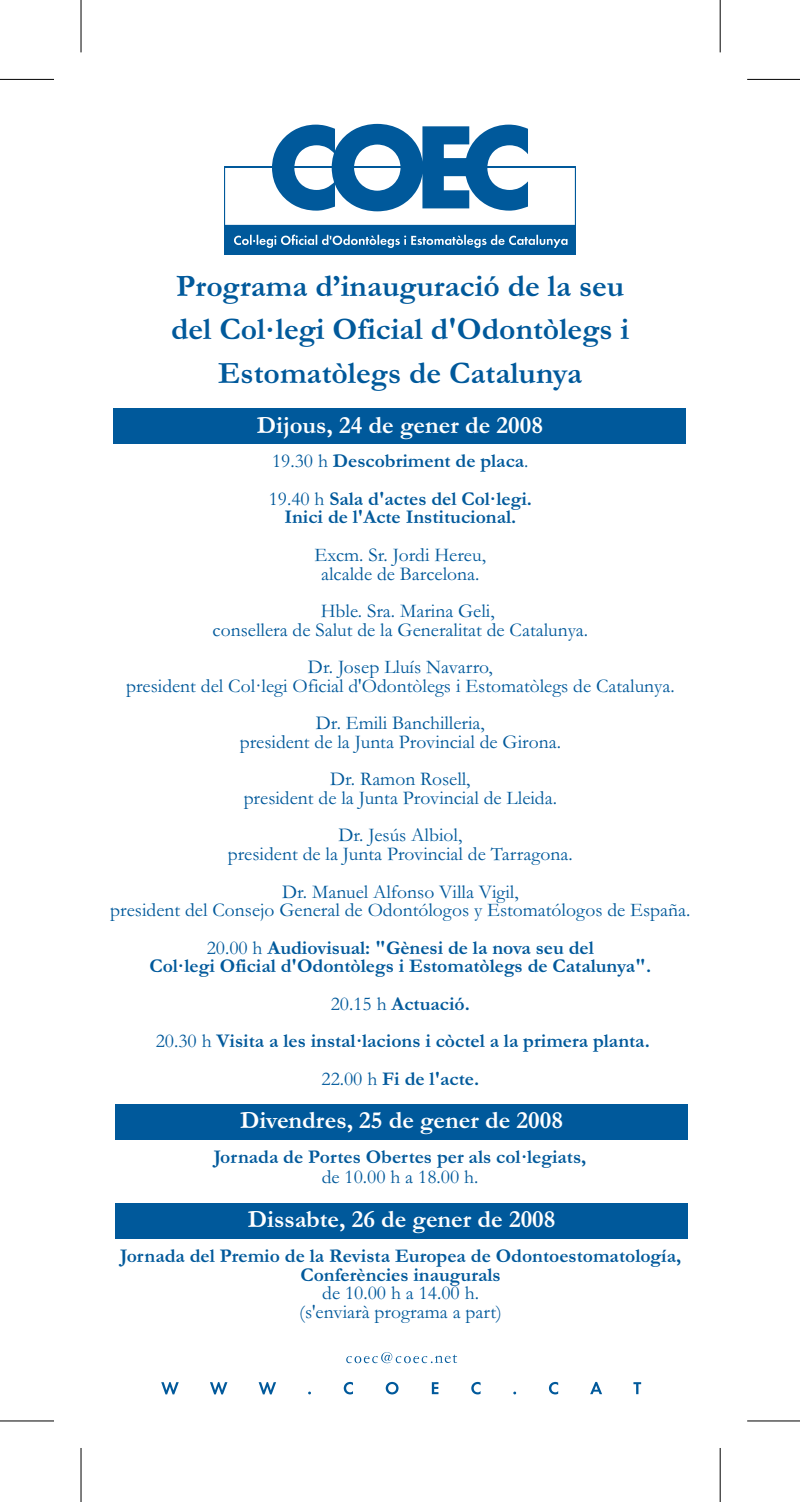
<style>
.page{position:relative;width:800px;height:1502px;background:#fff}
.page>*{position:absolute;margin:0;border:0;box-sizing:border-box;transform-origin:0 0}
.t1{font:700 31.5px/43.4px "Garamond";color:#00599b;text-align:center}
.t2{font:700 24.75px "Garamond";color:#fff}
.t3{font:19.57px/18.7px "Garamond";color:#00599b;text-align:center}
.t4{font:700 19.57px/37.4px "Garamond";color:#00599b;text-align:center}
.s1{font-weight:400}
</style>
<div class="page">
<div style="left:114px;top:408px;width:572px;height:36px;background:#00599b"></div>
<svg style="left:224px;top:124px;width:352px;height:131px"></svg>
<svg style="left:161px;top:1381px;width:480px;height:13px"></svg>
<svg style="left:346px;top:1352px;width:111px;height:11px"></svg>
<div style="left:115px;top:1104px;width:572px;height:35px;background:#00599b"></div>
<div style="left:115px;top:1202px;width:572px;height:36px;background:#00599b"></div>
<hr style="left:0;top:1420px;width:54px;height:1px;background:#000">
<hr style="left:81px;top:1447px;width:1px;height:54px;background:#000">
<hr style="left:0;top:79px;width:54px;height:1px;background:#000">
<hr style="left:81px;top:0;width:1px;height:52px;background:#000">
<hr style="left:747px;top:79px;width:53px;height:1px;background:#000">
<hr style="left:720px;top:0;width:1px;height:52px;background:#000">
<hr style="left:747px;top:1420px;width:53px;height:1px;background:#000">
<hr style="left:720px;top:1447px;width:1px;height:54px;background:#000">
<h1 class="t1" style="left:171px;top:268px;width:460px">Programa d’inauguració de la seu del Col· legi Oficial d'Odontòlegs i<br>Estomatòlegs de Catalunya</h1>
<p class="t2" style="left:257px;top:417px;width:287px">Dijous, 24 de gener de 2008</p>
<p class="t4" style="left:269px;top:445px;width:265px;text-align:left"><span class="s1">19.30 h</span> Descobriment de placa<span class="s1">.<br>19.40 h</span> Sala d'actes del Col· legi.</p>
<p class="t4" style="left:284px;top:501px;width:233px">Inici de l'Acte Institucional.</p>
<p class="t3" style="left:315px;top:547px;width:173px">Excm. Sr. Jordi Hereu, alcalde de Barcelona.</p>
<p class="t3" style="left:213px;top:604px;width:377px;text-align:left;text-indent:108px">Hble. Sra. Marina Geli,<br>consellera de Salut de la Generalitat de Catalunya.</p>
<p class="t3" style="left:126px;top:660px;width:550px">Dr. Josep Lluís Navarro,<br>president del Col·legi Oficial d'Odontòlegs i Estomatòlegs de Catalunya.</p>
<p class="t3" style="left:240px;top:716px;width:323px">Dr. Emili Banchilleria,<br>president de la Junta Provincial de Girona.</p>
<p class="t3" style="left:244px;top:772px;width:315px">Dr. Ramon Rosell,<br>president de la Junta Provincial de Lleida.</p>
<p class="t3" style="left:228px;top:828px;width:346px">Dr. Jesús Albiol,<br>president de la Junta Provincial de Tarragona.</p>
<p class="t3" style="left:110px;top:884px;width:581px">Dr. Manuel Alfonso Villa Vigil,<br>president del Consejo General de Odontólogos y Estomatólogos de España.</p>
<p class="t4" style="left:149px;top:940px;width:503px;line-height:18.7px"><span class="s1">20.00 h</span> Audiovisual: "Gènesi de la nova seu del<br>Col· legi Oficial d'Odontòlegs i Estomatòlegs de Catalunya".</p>
<p class="t4" style="left:156px;top:987px;width:495px"><span class="s1">20.15 h</span> Actuació.<br><span class="s1">20.30 h</span> Visita a les instal· lacions i còctel a la primera planta.<br><span class="s1">22.00 h</span> Fi de l'acte.</p>
<p class="t2" style="left:240px;top:1112px;width:324px">Divendres, 25 de gener de 2008</p>
<p class="t4" style="left:214px;top:1140px;width:374px">Jornada de Portes Obertes per als col·legiats,</p>
<p class="t3" style="left:322px;top:1169px;width:158px">de 10.00 h a 18.00 h.</p>
<p class="t2" style="left:248px;top:1211px;width:309px">Dissabte, 26 de gener de 2008</p>
<p class="t4" style="left:120px;top:1248px;width:562px;line-height:18.7px">Jornada del Premio de la Revista Europea de Odontoestomatología,<br>Conferències inaugurals</p>
<p class="t3" style="left:299px;top:1286px;width:204px">de 10.00 h a 14.00 h. (s'enviarà programa a part)</p>
</div>
